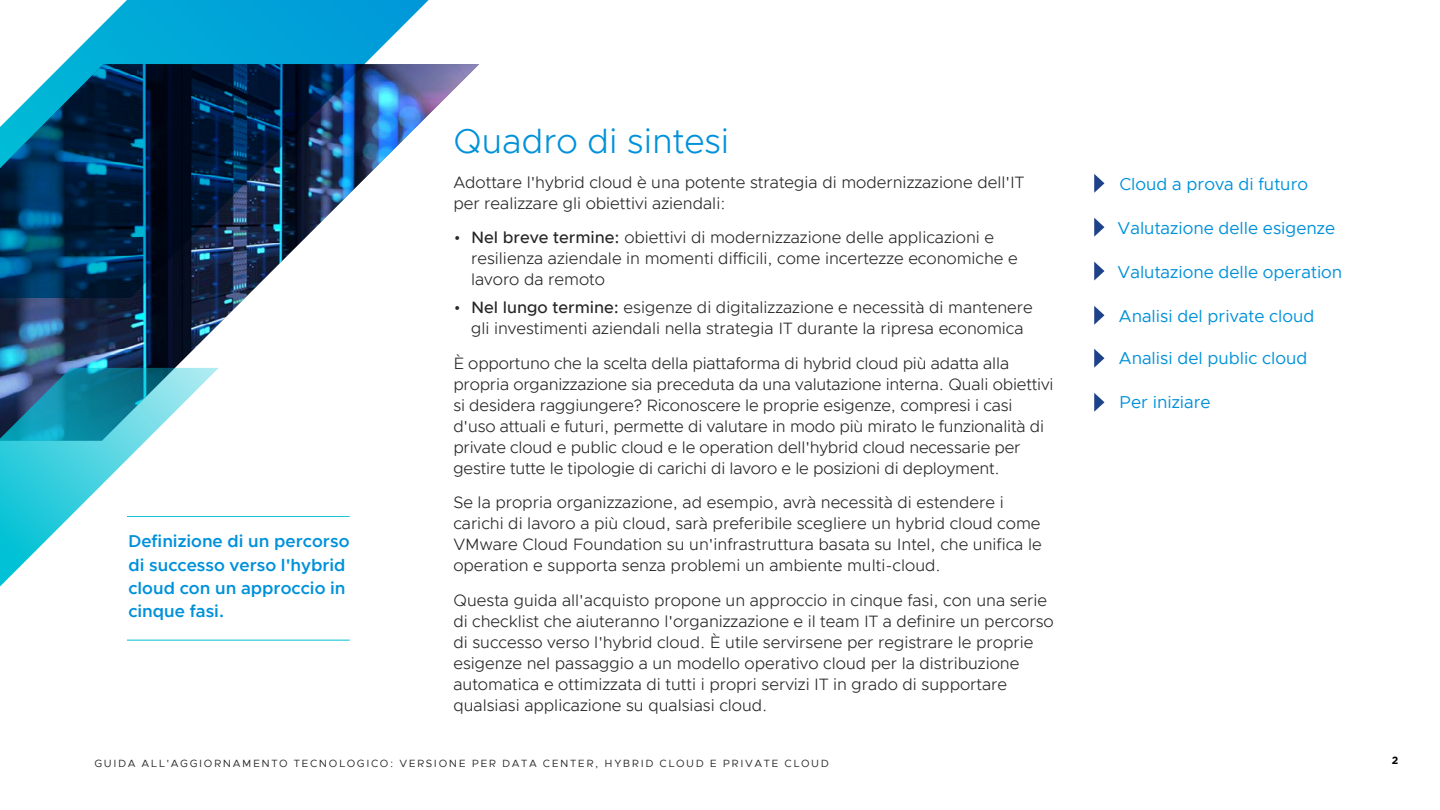
<style>
.page{position:relative;width:1440px;height:810px;background:#fff}
.page>*{position:absolute;margin:0;border:0;box-sizing:border-box;transform-origin:0 0}
.t1{font:300 34.5px "Metropolis";color:#0091da}
.t2{font:17.25px "Metropolis";color:#0091da}
.t3{font:600 17.25px/23.2px "Metropolis";color:#0091da}
.t4{font:300 16.5px/21px "Metropolis";color:#262626}
.t5{font:10.5px "Metropolis";letter-spacing:.15em;color:#262626}
.t6{font:700 10.5px "Gotham";color:#000}
.s1{font-weight:500}
</style>
<div class="page">
<svg style="left:63px;top:0;width:366px;height:64px"></svg>
<img style="left:0;top:64px;width:479px;height:304px">
<svg style="left:0;top:368px;width:219px;height:272px"></svg>
<hr style="left:127px;top:516px;width:223px;height:1px;background:#00c1d5">
<hr style="left:127px;top:640px;width:223px;height:1px;background:#00c1d5">
<svg style="left:1094px;top:174px;width:10px;height:19px"></svg>
<svg style="left:1094px;top:218px;width:10px;height:19px"></svg>
<svg style="left:1094px;top:262px;width:10px;height:19px"></svg>
<svg style="left:1094px;top:306px;width:10px;height:19px"></svg>
<svg style="left:1094px;top:349px;width:10px;height:19px"></svg>
<svg style="left:1094px;top:393px;width:10px;height:19px"></svg>
<p class="t3" style="left:128px;top:530px;width:223px">Definizione di un percorso di successo verso l'hybrid cloud con un approccio in cinque fasi.</p>
<h1 class="t1" style="left:453px;top:120px;width:278px">Quadro di sintesi</h1>
<p class="t4" style="left:453px;top:172px;width:573px">Adottare l'hybrid cloud è una potente strategia di modernizzazione dell'IT per realizzare gli obiettivi aziendali:</p>
<p class="t4" style="left:471px;top:227px;width:548px;text-indent:-17px">• <span class="s1">Nel breve termine:</span> obiettivi di modernizzazione delle applicazioni e resilienza aziendale in momenti difficili, come incertezze economiche e lavoro da remoto</p>
<p class="t4" style="left:454px;top:297px;width:580px;text-align:center">• <span class="s1">Nel lungo termine:</span> esigenze di digitalizzazione e necessità di mantenere gli investimenti aziendali nella strategia IT durante la ripresa economica</p>
<p class="t4" style="left:453px;top:352px;width:602px">È opportuno che la scelta della piattaforma di hybrid cloud più adatta alla propria organizzazione sia preceduta da una valutazione interna. Quali obiettivi si desidera raggiungere? Riconoscere le proprie esigenze, compresi i casi d'uso attuali e futuri, permette di valutare in modo più mirato le funzionalità di private cloud e public cloud e le operation dell'hybrid cloud necessarie per gestire tutte le tipologie di carichi di lavoro e le posizioni di deployment.</p>
<p class="t4" style="left:453px;top:492px;width:590px">Se la propria organizzazione, ad esempio, avrà necessità di estendere i carichi di lavoro a più cloud, sarà preferibile scegliere un hybrid cloud come VMware Cloud Foundation su un'infrastruttura basata su Intel, che unifica le operation e supporta senza problemi un ambiente multi-cloud.</p>
<p class="t4" style="left:453px;top:590px;width:602px">Questa guida all'acquisto propone un approccio in cinque fasi, con una serie di checklist che aiuteranno l'organizzazione e il team IT a definire un percorso di successo verso l'hybrid cloud. È utile servirsene per registrare le proprie esigenze nel passaggio a un modello operativo cloud per la distribuzione automatica e ottimizzata di tutti i propri servizi IT in grado di supportare qualsiasi applicazione su qualsiasi cloud.</p>
<p class="t2" style="left:1119px;top:173px;width:190px">Cloud a prova di futuro</p>
<p class="t2" style="left:1118px;top:217px;width:219px">Valutazione delle esigenze</p>
<p class="t2" style="left:1118px;top:261px;width:226px">Valutazione delle operation</p>
<p class="t2" style="left:1119px;top:306px;width:197px">Analisi del private cloud</p>
<p class="t2" style="left:1119px;top:348px;width:190px">Analisi del public cloud</p>
<p class="t2" style="left:1119px;top:392px;width:93px">Per iniziare</p>
<p class="t5" style="left:94px;top:757px;width:736px">GUIDA ALL'AGGIORNAMENTO TECNOLOGICO: VERSIONE PER DATA CENTER, HYBRID CLOUD E PRIVATE CLOUD</p>
<p class="t6" style="left:1392px;top:754px;width:8px">2</p>
</div>
